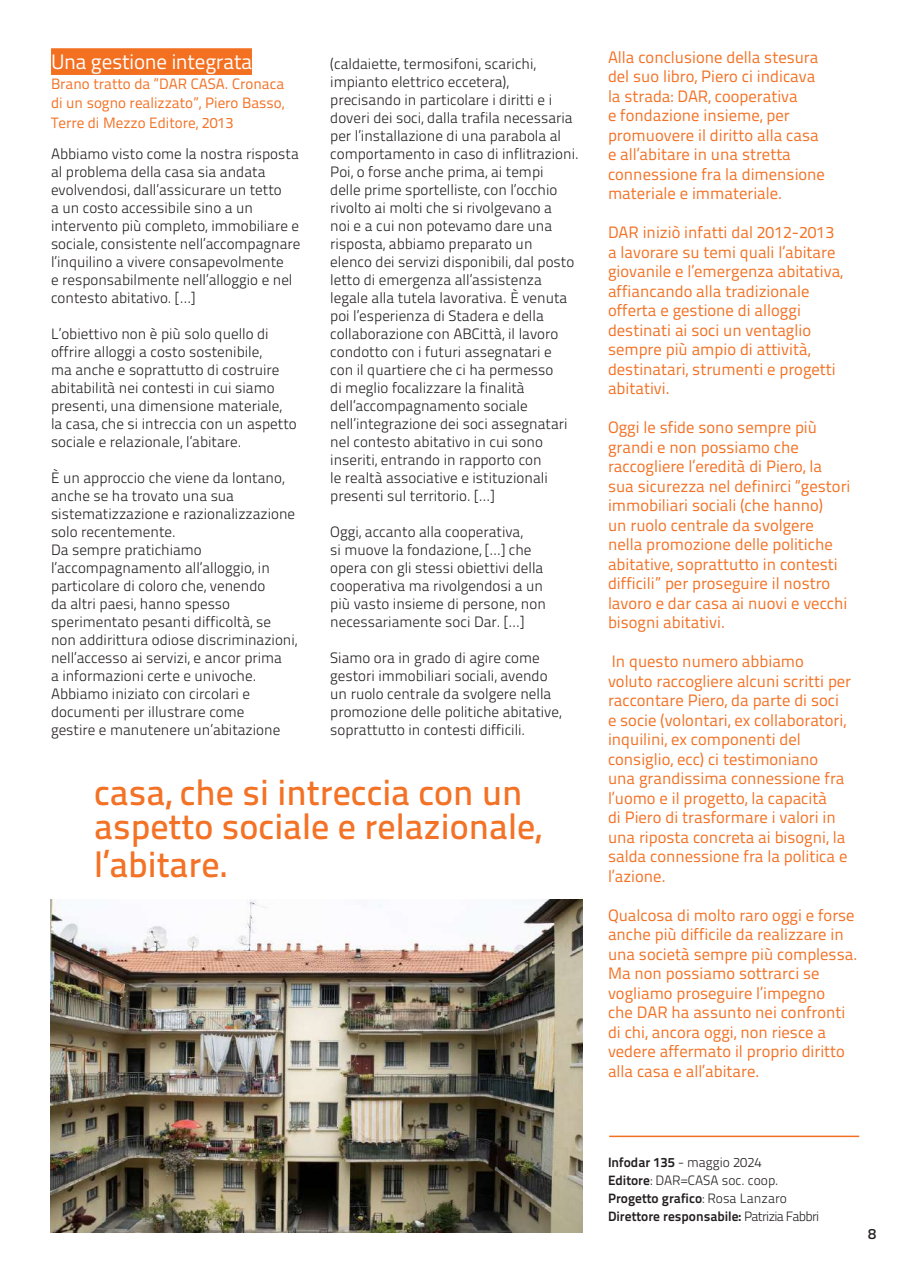
<style>
.page{position:relative;width:910px;height:1280px;background:#fff}
.page>*{position:absolute;margin:0;border:0;box-sizing:border-box;transform-origin:0 0}
.t1{font:36px/36px "Titillium Text 25 L 600 wt";color:#f37225}
.t2{font:21px "Titillium";color:#fff}
.t3{font:16.5px/19.5px "Titillium Text 25 L 400 wt";color:#f37124}
.t4{font:15px/18px "Titillium Text 25 L 250 wt";color:#231f20}
.t5{font:15px/19.5px "Titillium Text 25 L 400 wt";color:#f37124;text-align:justify}
.t6{font:15px "Titillium Text 25 L 600 wt";color:#231f20}
.t7{font:13.5px/18px "Titillium Text 25 L 800 wt";color:#231f20}
.t8{font:13.5px/18px "Titillium Text 25 L 250 wt";color:#231f20}
.s1{font-family:"Titillium Text 25 L 800 wt"}
.s2{font-family:"Titillium Text 25 L 250 wt"}
</style>
<div class="page">
<hr style="left:609px;top:1135px;width:250px;height:2px;background:#f37021">
<div style="left:51px;top:48px;width:201px;height:27px;background:#f37021"></div>
<img style="left:50px;top:899px;width:533px;height:334px">
<h2 class="t2" style="left:51px;top:46px;width:202px">Una gestione integrata</h2>
<p class="t5" style="left:51px;top:73px;width:235px">Brano tratto da “DAR CASA. Cronaca di un sogno realizzato”, Piero Basso, Terre di Mezzo Editore, 2013</p>
<p class="t4" style="left:51px;top:144px;width:251px">Abbiamo visto come la nostra risposta al problema della casa sia andata evolvendosi, dall’assicurare un tetto<br>a un costo accessibile sino a un intervento più completo, immobiliare e sociale, consistente nell’accompagnare l’inquilino a vivere consapevolmente<br>e responsabilmente nell’alloggio e nel contesto abitativo. […]</p>
<p class="t4" style="left:51px;top:324px;width:247px">L’obiettivo non è più solo quello di offrire alloggi a costo sostenibile,<br>ma anche e soprattutto di costruire abitabilità nei contesti in cui siamo presenti, una dimensione materiale, la casa, che si intreccia con un aspetto sociale e relazionale, l’abitare.</p>
<p class="t4" style="left:51px;top:468px;width:248px">È un approccio che viene da lontano, anche se ha trovato una sua sistematizzazione e razionalizzazione solo recentemente.<br>Da sempre pratichiamo l’accompagnamento all’alloggio, in particolare di coloro che, venendo<br>da altri paesi, hanno spesso sperimentato pesanti difficoltà, se non addirittura odiose discriminazioni, nell’accesso ai servizi, e ancor prima<br>a informazioni certe e univoche.<br>Abbiamo iniziato con circolari e documenti per illustrare come<br>gestire e manutenere un’abitazione</p>
<p class="t4" style="left:330px;top:54px;width:250px">(caldaiette, termosifoni, scarichi, impianto elettrico eccetera), precisando in particolare i diritti e i doveri dei soci, dalla trafila necessaria per l’installazione di una parabola al comportamento in caso di inflitrazioni.<br>Poi, o forse anche prima, ai tempi<br>delle prime sportelliste, con l’occhio rivolto ai molti che si rivolgevano a<br>noi e a cui non potevamo dare una risposta, abbiamo preparato un<br>elenco dei servizi disponibili, dal posto letto di emergenza all’assistenza legale alla tutela lavorativa. È venuta poi l’esperienza di Stadera e della collaborazione con ABCittà, il lavoro condotto con i futuri assegnatari e<br>con il quartiere che ci ha permesso<br>di meglio focalizzare la finalità dell’accompagnamento sociale nell’integrazione dei soci assegnatari nel contesto abitativo in cui sono inseriti, entrando in rapporto con<br>le realtà associative e istituzionali presenti sul territorio. […]</p>
<p class="t4" style="left:330px;top:522px;width:217px">Oggi, accanto alla cooperativa,<br>si muove la fondazione, […] che opera con gli stessi obiettivi della cooperativa ma rivolgendosi a un più vasto insieme di persone, non necessariamente soci Dar. […]</p>
<p class="t4" style="left:330px;top:648px;width:233px">Siamo ora in grado di agire come gestori immobiliari sociali, avendo un ruolo centrale da svolgere nella promozione delle politiche abitative, soprattutto in contesti difficili.</p>
<h1 class="t1" style="left:94px;top:772px;width:449px">casa, che si intreccia con un aspetto sociale e relazionale, l’abitare.</h1>
<p class="t3" style="left:608px;top:46px;width:219px">Alla conclusione della stesura del suo libro, Piero ci indicava la strada: DAR, cooperativa<br>e fondazione insieme, per promuovere il diritto alla casa e all’abitare in una stretta connessione fra la dimensione materiale e immateriale.</p>
<p class="t3" style="left:608px;top:222px;width:237px">DAR iniziò infatti dal 2012-2013 a lavorare su temi quali l’abitare giovanile e l’emergenza abitativa, affiancando alla tradizionale offerta e gestione di alloggi destinati ai soci un ventaglio sempre più ampio di attività, destinatari, strumenti e progetti abitativi.</p>
<p class="t3" style="left:608px;top:417px;width:244px">Oggi le sfide sono sempre più grandi e non possiamo che raccogliere l’eredità di Piero, la sua sicurezza nel definirci “gestori immobiliari sociali (che hanno)<br>un ruolo centrale da svolgere nella promozione delle politiche abitative, soprattutto in contesti difficili” per proseguire il nostro lavoro e dar casa ai nuovi e vecchi bisogni abitativi.</p>
<p class="t3" style="left:608px;top:651px;width:245px">In questo numero abbiamo<br>voluto raccogliere alcuni scritti per raccontare Piero, da parte di soci e socie (volontari, ex collaboratori, inquilini, ex componenti del consiglio, ecc) ci testimoniano<br>una grandissima connessione fra l’uomo e il progetto, la capacità<br>di Piero di trasformare i valori in una riposta concreta ai bisogni, la salda connessione fra la politica e l’azione.</p>
<p class="t3" style="left:608px;top:904px;width:251px">Qualcosa di molto raro oggi e forse anche più difficile da realizzare in una società sempre più complessa.<br>Ma non possiamo sottrarci se vogliamo proseguire l’impegno<br>che DAR ha assunto nei confronti di chi, ancora oggi, non riesce a vedere affermato il proprio diritto alla casa e all’abitare.</p>
<p class="t8" style="left:608px;top:1153px;width:172px"><span class="s1">Infodar 135</span> - maggio 2024<br><span class="s1">Editore</span>: DAR=CASA soc. coop.</p>
<p class="t7" style="left:608px;top:1188px;width:213px">Progetto grafico<span class="s2">: Rosa Lanzaro<br></span>Direttore responsabile: <span class="s2">Patrizia Fabbri</span></p>
<p class="t6" style="left:868px;top:1222px;width:9px">8</p>
</div>
